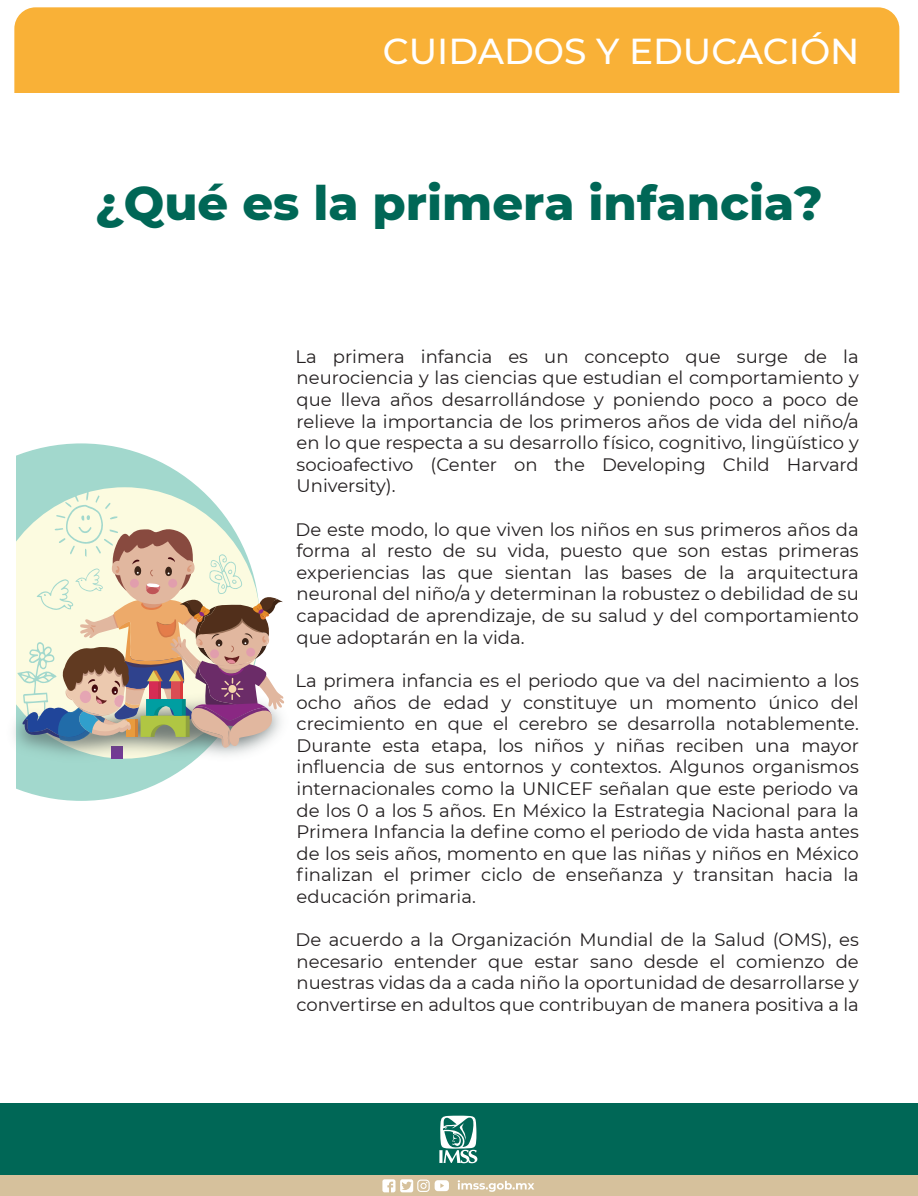
<style>
.page{position:relative;width:918px;height:1196px;background:#fff}
.page>*{position:absolute;margin:0;border:0;box-sizing:border-box;transform-origin:0 0}
.t1{font:800 48px "Montserrat";color:#006756}
.t2{font:500 36px "Montserrat";color:#fff}
.t3{font:18px/21.6px "Montserrat";color:#231f20;text-align:justify}
</style>
<div class="page">
<div style="left:14px;top:7px;width:885px;height:86px;background:#f9b137"></div>
<div style="left:0;top:1137px;width:918px;height:59px;background:#d6c19c"></div>
<div style="left:0;top:1102px;width:918px;height:72px;background:#006756"></div>
<svg style="left:439px;top:1115px;width:38px;height:48px"></svg>
<svg style="left:458px;top:1180px;width:76px;height:11px"></svg>
<svg style="left:382px;top:1179px;width:67px;height:13px"></svg>
<svg style="left:16px;top:443px;width:182px;height:358px;fill:#a2d8cd"></svg>
<img style="left:14px;top:656px;width:243px;height:144px">
<svg style="left:17px;top:491px;width:267px;height:257px;background:#cec2b3"></svg>
<h2 class="t2" style="left:383px;top:26px;width:478px">CUIDADOS Y EDUCACIÓN</h2>
<h1 class="t1" style="left:95px;top:168px;width:729px">¿Qué es la primera infancia?</h1>
<p class="t3" style="left:296px;top:345px;width:565px">La primera infancia es un concepto que surge de la neurociencia y las ciencias que estudian el comportamiento y que lleva años desarrollándose y poniendo poco a poco de relieve la importancia de los primeros años de vida del niño/a en lo que respecta a su desarrollo físico, cognitivo, lingüístico y socioafectivo (Center on the Developing Child Harvard University).</p>
<p class="t3" style="left:296px;top:518px;width:565px">De este modo, lo que viven los niños en sus primeros años da forma al resto de su vida, puesto que son estas primeras experiencias las que sientan las bases de la arquitectura neuronal del niño/a y determinan la robustez o debilidad de su capacidad de aprendizaje, de su salud y del comportamiento que adoptarán en la vida.</p>
<p class="t3" style="left:296px;top:669px;width:565px">La primera infancia es el periodo que va del nacimiento a los ocho años de edad y constituye un momento único del crecimiento en que el cerebro se desarrolla notablemente.<br>Durante esta etapa, los niños y niñas reciben una mayor influencia de sus entornos y contextos. Algunos organismos internacionales como la UNICEF señalan que este periodo va de los 0 a los 5 años. En México la Estrategia Nacional para la Primera Infancia la define como el periodo de vida hasta antes de los seis años, momento en que las niñas y niños en México finalizan el primer ciclo de enseñanza y transitan hacia la educación primaria.</p>
<p class="t3" style="left:296px;top:928px;width:565px">De acuerdo a la Organización Mundial de la Salud (OMS), es necesario entender que estar sano desde el comienzo de nuestras vidas da a cada niño la oportunidad de desarrollarse y convertirse en adultos que contribuyan de manera positiva a la</p>
</div>
